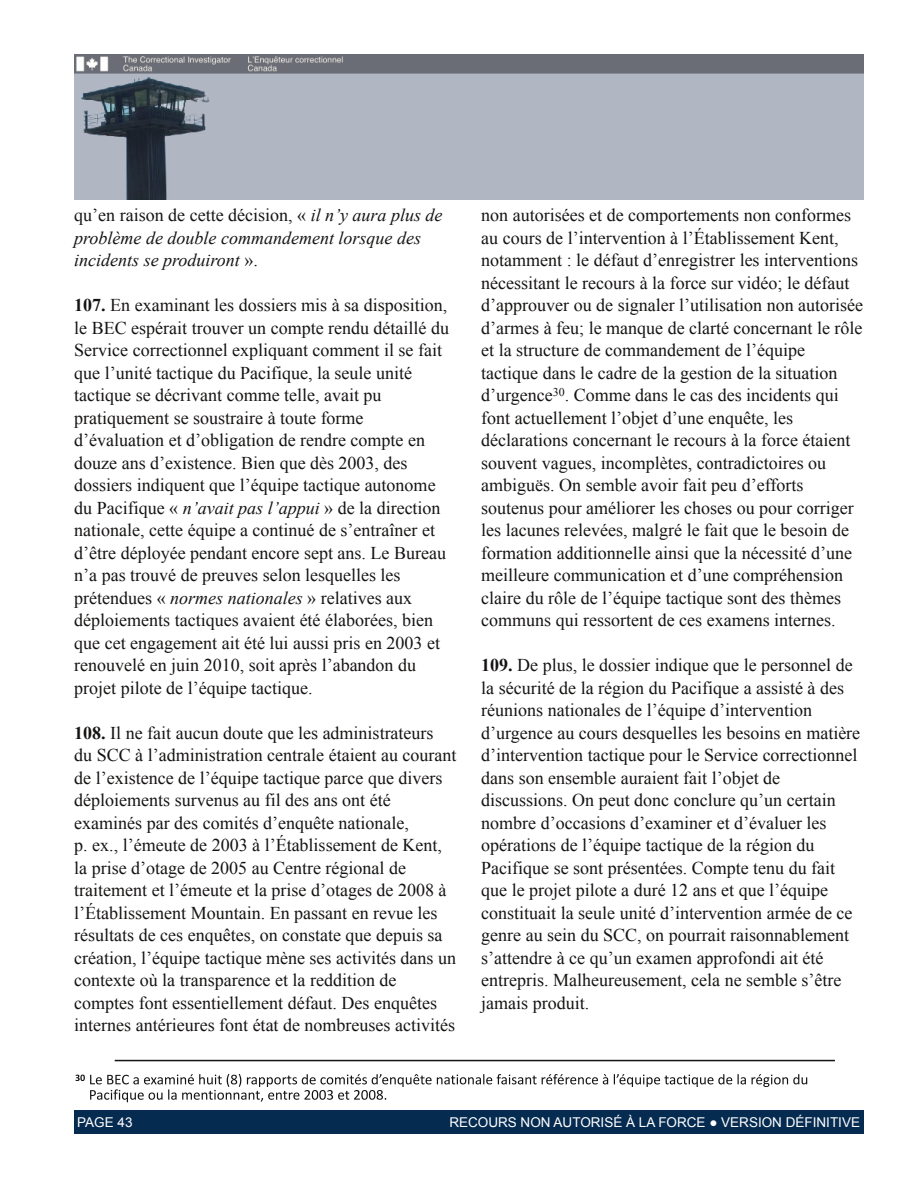
<style>
.page{position:relative;width:918px;height:1188px;background:#fff}
.page>*{position:absolute;margin:0;border:0;box-sizing:border-box;transform-origin:0 0}
.t1{font:18px/22.5px "Times New Roman";color:#161413}
.t2{font:italic 18px/22.5px "Times New Roman";color:#161413}
.t3{font:13.5px "Arial";color:#fff}
.s1{font-style:normal}
.s2{font-weight:700}
.s3{font-style:italic}
</style>
<div class="page">
<img style="left:74px;top:54px;width:790px;height:146px">
<div style="left:74px;top:1110px;width:790px;height:24px;background:#052b50"></div>
<svg style="left:614px;top:1074px;width:118px;height:13px"></svg>
<svg style="left:738px;top:1074px;width:8px;height:10px"></svg>
<svg style="left:752px;top:1074px;width:55px;height:13px"></svg>
<svg style="left:76px;top:1074px;width:532px;height:28px"></svg>
<hr style="left:115px;top:1060px;width:720px;height:1px;background:#161413">
<p class="t2" style="left:74px;top:204px;width:370px"><span class="s1">qu’en raison de cette décision, «</span> il n’y aura plus de problème de double commandement lorsque des incidents se produiront <span class="s1">».</span></p>
<p class="t1" style="left:74px;top:294px;width:376px"><span class="s2">107.</span> En examinant les dossiers mis à sa disposition, le BEC espérait trouver un compte rendu détaillé du Service correctionnel expliquant comment il se fait que l’unité tactique du Pacifique, la seule unité tactique se décrivant comme telle, avait pu pratiquement se soustraire à toute forme d’évaluation et d’obligation de rendre compte en douze ans d’existence. Bien que dès 2003, des dossiers indiquent que l’équipe tactique autonome du Pacifique « <span class="s3">n’avait pas l’appui</span> » de la direction nationale, cette équipe a continué de s’entraîner et d’être déployée pendant encore sept ans. Le Bureau n’a pas trouvé de preuves selon lesquelles les prétendues « <span class="s3">normes nationales</span> » relatives aux déploiements tactiques avaient été élaborées, bien que cet engagement ait été lui aussi pris en 2003 et renouvelé en juin 2010, soit après l’abandon du projet pilote de l’équipe tactique.</p>
<p class="t1" style="left:74px;top:721px;width:384px"><span class="s2">108.</span> Il ne fait aucun doute que les administrateurs<br>du SCC à l’administration centrale étaient au courant de l’existence de l’équipe tactique parce que divers déploiements survenus au fil des ans ont été examinés par des comités d’enquête nationale,<br>p. ex., l’émeute de 2003 à l’Établissement de Kent, la prise d’otage de 2005 au Centre régional de traitement et l’émeute et la prise d’otages de 2008 à l’Établissement Mountain. En passant en revue les résultats de ces enquêtes, on constate que depuis sa création, l’équipe tactique mène ses activités dans un contexte où la transparence et la reddition de comptes font essentiellement défaut. Des enquêtes internes antérieures font état de nombreuses activités</p>
<p class="t1" style="left:481px;top:204px;width:383px">non autorisées et de comportements non conformes au cours de l’intervention à l’Établissement Kent, notamment : le défaut d’enregistrer les interventions nécessitant le recours à la force sur vidéo; le défaut d’approuver ou de signaler l’utilisation non autorisée d’armes à feu; le manque de clarté concernant le rôle et la structure de commandement de l’équipe tactique dans le cadre de la gestion de la situation d’urgence<sup>30</sup>. Comme dans le cas des incidents qui font actuellement l’objet d’une enquête, les déclarations concernant le recours à la force étaient souvent vagues, incomplètes, contradictoires ou ambiguës. On semble avoir fait peu d’efforts soutenus pour améliorer les choses ou pour corriger les lacunes relevées, malgré le fait que le besoin de formation additionnelle ainsi que la nécessité d’une meilleure communication et d’une compréhension claire du rôle de l’équipe tactique sont des thèmes communs qui ressortent de ces examens internes.</p>
<p class="t1" style="left:481px;top:654px;width:381px"><span class="s2">109.</span> De plus, le dossier indique que le personnel de la sécurité de la région du Pacifique a assisté à des réunions nationales de l’équipe d’intervention d’urgence au cours desquelles les besoins en matière d’intervention tactique pour le Service correctionnel dans son ensemble auraient fait l’objet de discussions. On peut donc conclure qu’un certain nombre d’occasions d’examiner et d’évaluer les opérations de l’équipe tactique de la région du Pacifique se sont présentées. Compte tenu du fait que le projet pilote a duré 12 ans et que l’équipe constituait la seule unité d’intervention armée de ce genre au sein du SCC, on pourrait raisonnablement s’attendre à ce qu’un examen approfondi ait été entrepris. Malheureusement, cela ne semble s’être jamais produit.</p>
<p class="t3" style="left:77px;top:1114px;width:57px">PAGE 43</p>
<p class="t3" style="left:449px;top:1115px;width:412px">RECOURS NON AUTORISÉ À LA FORCE ● VERSION DÉFINITIVE</p>
</div>
